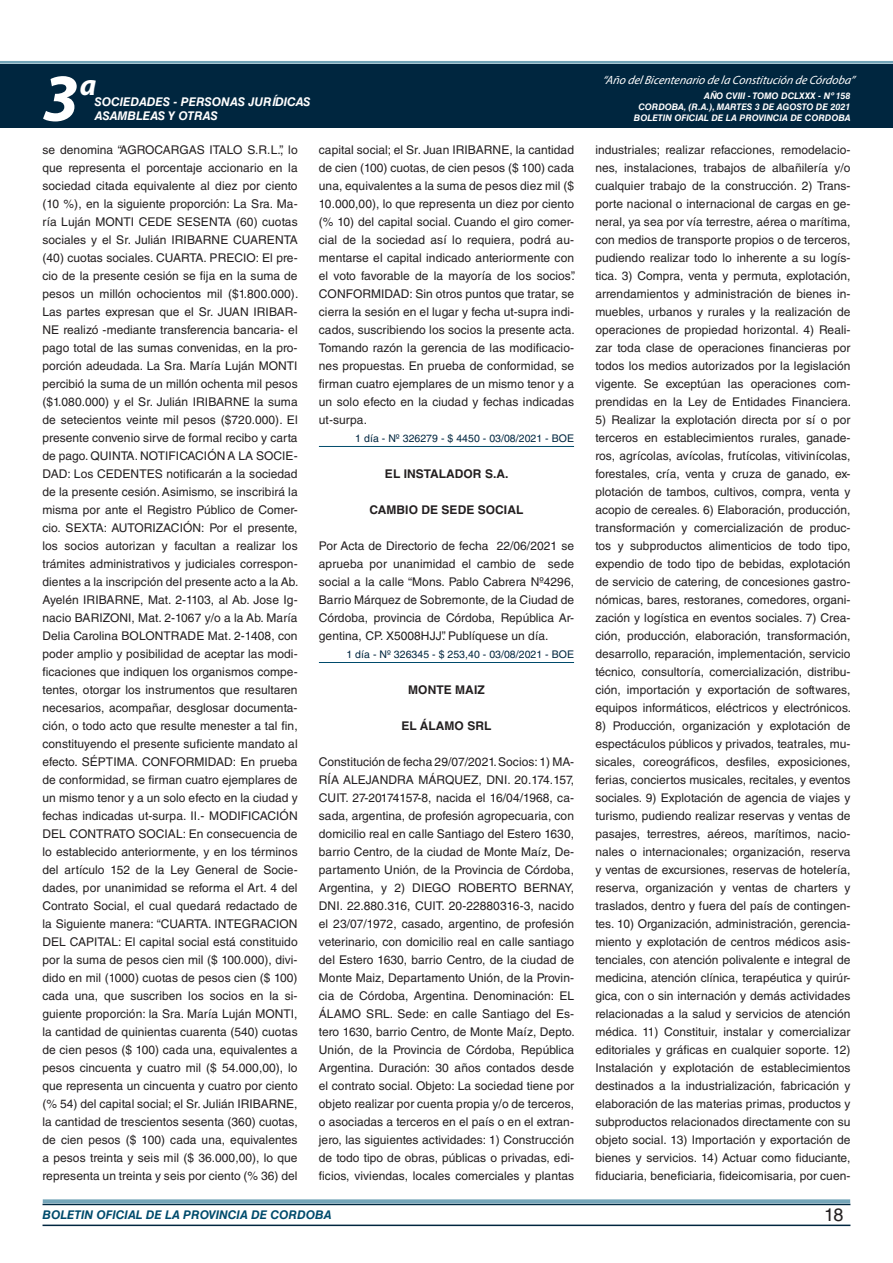
<style>
.page{position:relative;width:893px;height:1263px;background:#fff}
.page>*{position:absolute;margin:0;border:0;box-sizing:border-box;transform-origin:0 0}
.t1{font:italic 700 67.5px "Myriad Pro";color:#fff}
.t2{font:italic 700 30px "Myriad Pro";color:#fff}
.t3{font:18px "Helvetica LT Std";color:#231f20}
.t4{font:12px/18px "Helvetica LT Std";letter-spacing:.005em;color:#231f20;text-align:justify}
.t5{font:700 12px "Helvetica LT Std";letter-spacing:.005em;color:#231f20}
.t6{font:italic 12px "Myriad Pro";color:#fff}
.t7{font:italic 700 12px "Helvetica LT Std";color:#fff}
.t8{font:italic 700 12px "Helvetica LT Std";color:#004b6c}
.t9{font:10.5px "Helvetica LT Std";letter-spacing:.005em;color:#00263f}
.t10{font:italic 700 9px/10.8px "Helvetica LT Std";color:#fff;text-align:right}
</style>
<div class="page">
<div style="left:0;top:61px;width:893px;height:6px;background:#fff;opacity:.75"></div>
<div style="left:0;top:64px;width:893px;height:64px;background:#00263f"></div>
<hr style="left:43px;top:1224px;width:807px;height:2px;background:#00263f">
<div style="left:42px;top:1198px;width:809px;height:8px;background:#fff;opacity:.75"></div>
<hr style="left:319px;top:446px;width:255px;height:1px;background:#004b6c">
<hr style="left:319px;top:662px;width:255px;height:1px;background:#004b6c">
<h1 class="t1" style="left:43px;top:54px;width:38px">3</h1>
<h2 class="t2" style="left:80px;top:66px;width:18px">a</h2>
<p class="t7" style="left:95px;top:94px;width:217px">SOCIEDADES - PERSONAS JURÍDICAS</p>
<p class="t7" style="left:95px;top:109px;width:125px">ASAMBLEAS Y OTRAS</p>
<p class="t4" style="left:43px;top:141px;width:257px">se denomina “AGROCARGAS ITALO S.R.L.”, lo que representa el porcentaje accionario en la sociedad citada equivalente al diez por ciento (10 %), en la siguiente proporción: La Sra. Ma&shy;ría Luján MONTI CEDE SESENTA (60) cuotas sociales y el Sr. Julián IRIBARNE CUARENTA (40) cuotas sociales. CUARTA. PRECIO: El pre&shy;cio de la presente cesión se fija en la suma de pesos un millón ochocientos mil ($1.800.000).<br>Las partes expresan que el Sr. JUAN IRIBAR-NE realizó -mediante transferencia bancaria- el pago total de las sumas convenidas, en la pro&shy;porción adeudada. La Sra. María Luján MONTI percibió la suma de un millón ochenta mil pesos ($1.080.000) y el Sr. Julián IRIBARNE la suma de setecientos veinte mil pesos ($720.000). El presente convenio sirve de formal recibo y carta de pago. QUINTA. NOTIFICACIÓN A LA SOCIE-DAD: Los CEDENTES notificarán a la sociedad de la presente cesión. Asimismo, se inscribirá la misma por ante el Registro Público de Comer&shy;cio. SEXTA: AUTORIZACIÓN: Por el presente, los socios autorizan y facultan a realizar los trámites administrativos y judiciales correspon&shy;dientes a la inscripción del presente acto a la Ab.<br>Ayelén IRIBARNE, Mat. 2-1103, al Ab. Jose Ig&shy;nacio BARIZONI, Mat. 2-1067 y/o a la Ab. María Delia Carolina BOLONTRADE Mat. 2-1408, con poder amplio y posibilidad de aceptar las modi&shy;ficaciones que indiquen los organismos compe&shy;tentes, otorgar los instrumentos que resultaren necesarios, acompañar, desglosar documenta&shy;ción, o todo acto que resulte menester a tal fin, constituyendo el presente suficiente mandato al efecto. SÉPTIMA. CONFORMIDAD: En prueba de conformidad, se firman cuatro ejemplares de un mismo tenor y a un solo efecto en la ciudad y fechas indicadas ut-surpa. II.- MODIFICACIÓN DEL CONTRATO SOCIAL: En consecuencia de lo establecido anteriormente, y en los términos del artículo 152 de la Ley General de Socie&shy;dades, por unanimidad se reforma el Art. 4 del Contrato Social, el cual quedará redactado de la Siguiente manera: “CUARTA. INTEGRACION DEL CAPITAL: El capital social está constituido por la suma de pesos cien mil ($ 100.000), divi&shy;dido en mil (1000) cuotas de pesos cien ($ 100) cada una, que suscriben los socios en la si&shy;guiente proporción: la Sra. María Luján MONTI, la cantidad de quinientas cuarenta (540) cuotas de cien pesos ($ 100) cada una, equivalentes a pesos cincuenta y cuatro mil ($ 54.000,00), lo que representa un cincuenta y cuatro por ciento (% 54) del capital social; el Sr. Julián IRIBARNE, la cantidad de trescientos sesenta (360) cuotas, de cien pesos ($ 100) cada una, equivalentes a pesos treinta y seis mil ($ 36.000,00), lo que representa un treinta y seis por ciento (% 36) del</p>
<p class="t4" style="left:319px;top:141px;width:258px">capital social; el Sr. Juan IRIBARNE, la cantidad de cien (100) cuotas, de cien pesos ($ 100) cada una, equivalentes a la suma de pesos diez mil ($ 10.000,00), lo que representa un diez por ciento (% 10) del capital social. Cuando el giro comer&shy;cial de la sociedad así lo requiera, podrá au&shy;mentarse el capital indicado anteriormente con el voto favorable de la mayoría de los socios”.<br>CONFORMIDAD: Sin otros puntos que tratar, se cierra la sesión en el lugar y fecha ut-supra indi&shy;cados, suscribiendo los socios la presente acta.<br>Tomando razón la gerencia de las modificacio&shy;nes propuestas. En prueba de conformidad, se firman cuatro ejemplares de un mismo tenor y a un solo efecto en la ciudad y fechas indicadas ut-surpa.</p>
<p class="t9" style="left:355px;top:432px;width:220px">1 día - Nº 326279 - $ 4450 - 03/08/2021 - BOE</p>
<p class="t5" style="left:385px;top:466px;width:125px">EL INSTALADOR S.A.</p>
<p class="t5" style="left:370px;top:502px;width:89px">CAMBIO DE SEDE</p>
<p class="t5" style="left:478px;top:502px;width:17px">SOCIAL</p>
<p class="t4" style="left:319px;top:537px;width:257px">Por Acta de Directorio de fecha 22/06/2021 se aprueba por unanimidad el cambio de sede social a la calle “Mons. Pablo Cabrera Nº4296, Barrio Márquez de Sobremonte, de la Ciudad de Córdoba, provincia de Córdoba, República Ar&shy;gentina, CP. X5008HJJ”. Publíquese un día.</p>
<p class="t9" style="left:346px;top:648px;width:229px">1 día - Nº 326345 - $ 253,40 - 03/08/2021 - BOE</p>
<p class="t5" style="left:408px;top:682px;width:78px">MONTE MAIZ</p>
<p class="t5" style="left:401px;top:718px;width:91px">EL ÁLAMO SRL</p>
<p class="t4" style="left:319px;top:753px;width:257px">Constitución de fecha 29/07/2021. Socios: 1) MA-RÍA ALEJANDRA MÁRQUEZ, DNI. 20.174.157, CUIT. 27-20174157-8, nacida el 16/04/1968, ca&shy;sada, argentina, de profesión agropecuaria, con domicilio real en calle Santiago del Estero 1630, barrio Centro, de la ciudad de Monte Maíz, De&shy;partamento Unión, de la Provincia de Córdoba, Argentina, y 2) DIEGO ROBERTO BERNAY, DNI. 22.880.316, CUIT. 20-22880316-3, nacido el 23/07/1972, casado, argentino, de profesión veterinario, con domicilio real en calle santiago del Estero 1630, barrio Centro, de la ciudad de Monte Maiz, Departamento Unión, de la Provin&shy;cia de Córdoba, Argentina. Denominación: EL ÁLAMO SRL. Sede: en calle Santiago del Es&shy;tero 1630, barrio Centro, de Monte Maíz, Depto.<br>Unión, de la Provincia de Córdoba, República Argentina. Duración: 30 años contados desde el contrato social. Objeto: La sociedad tiene por objeto realizar por cuenta propia y/o de terceros, o asociadas a terceros en el país o en el extran&shy;jero, las siguientes actividades: 1) Construcción de todo tipo de obras, públicas o privadas, edi&shy;ficios, viviendas, locales comerciales y plantas</p>
<p class="t6" style="left:603px;top:72px;width:254px">“Año delBicentenario de la Constitución de Córdoba”</p>
<p class="t10" style="left:634px;top:91px;width:218px">AÑO CVIII - TOMO DCLXXX - Nº 158<br>CORDOBA, (R.A.), MARTES 3 DE AGOSTO DE 2021<br>BOLETIN OFICIAL DE LA PROVINCIA DE CORDOBA</p>
<p class="t4" style="left:595px;top:141px;width:257px">industriales; realizar refacciones, remodelacio&shy;nes, instalaciones, trabajos de albañilería y/o cualquier trabajo de la construcción. 2) Trans&shy;porte nacional o internacional de cargas en ge&shy;neral, ya sea por vía terrestre, aérea o marítima, con medios de transporte propios o de terceros, pudiendo realizar todo lo inherente a su logís&shy;tica. 3) Compra, venta y permuta, explotación, arrendamientos y administración de bienes in&shy;muebles, urbanos y rurales y la realización de operaciones de propiedad horizontal. 4) Reali&shy;zar toda clase de operaciones financieras por todos los medios autorizados por la legislación vigente. Se exceptúan las operaciones com&shy;prendidas en la Ley de Entidades Financiera.</p>
<p class="t4" style="left:595px;top:411px;width:257px">5) Realizar la explotación directa por sí o por terceros en establecimientos rurales, ganade&shy;ros, agrícolas, avícolas, frutícolas, vitivinícolas, forestales, cría, venta y cruza de ganado, ex&shy;plotación de tambos, cultivos, compra, venta y acopio de cereales. 6) Elaboración, producción, transformación y comercialización de produc&shy;tos y subproductos alimenticios de todo tipo, expendio de todo tipo de bebidas, explotación de servicio de catering, de concesiones gastro&shy;nómicas, bares, restoranes, comedores, organi&shy;zación y logística en eventos sociales. 7) Crea&shy;ción, producción, elaboración, transformación, desarrollo, reparación, implementación, servicio técnico, consultoría, comercialización, distribu&shy;ción, importación y exportación de softwares, equipos informáticos, eléctricos y electrónicos.</p>
<p class="t4" style="left:595px;top:717px;width:257px">8) Producción, organización y explotación de espectáculos públicos y privados, teatrales, mu&shy;sicales, coreográficos, desfiles, exposiciones, ferias, conciertos musicales, recitales, y eventos sociales. 9) Explotación de agencia de viajes y turismo, pudiendo realizar reservas y ventas de pasajes, terrestres, aéreos, marítimos, nacio&shy;nales o internacionales; organización, reserva y ventas de excursiones, reservas de hotelería, reserva, organización y ventas de charters y traslados, dentro y fuera del país de contingen&shy;tes. 10) Organización, administración, gerencia&shy;miento y explotación de centros médicos asis&shy;tenciales, con atención polivalente e integral de medicina, atención clínica, terapéutica y quirúr&shy;gica, con o sin internación y demás actividades relacionadas a la salud y servicios de atención médica. 11) Constituir, instalar y comercializar editoriales y gráficas en cualquier soporte. 12)<br>Instalación y explotación de establecimientos destinados a la industrialización, fabricación y elaboración de las materias primas, productos y subproductos relacionados directamente con su objeto social. 13) Importación y exportación de bienes y servicios. 14) Actuar como fiduciante, fiduciaria, beneficiaria, fideicomisaria, por cuen-</p>
<p class="t8" style="left:43px;top:1208px;width:290px">BOLETIN OFICIAL DE LA PROVINCIA DE CORDOBA</p>
<h3 class="t3" style="left:824px;top:1204px;width:21px">18</h3>
</div>
